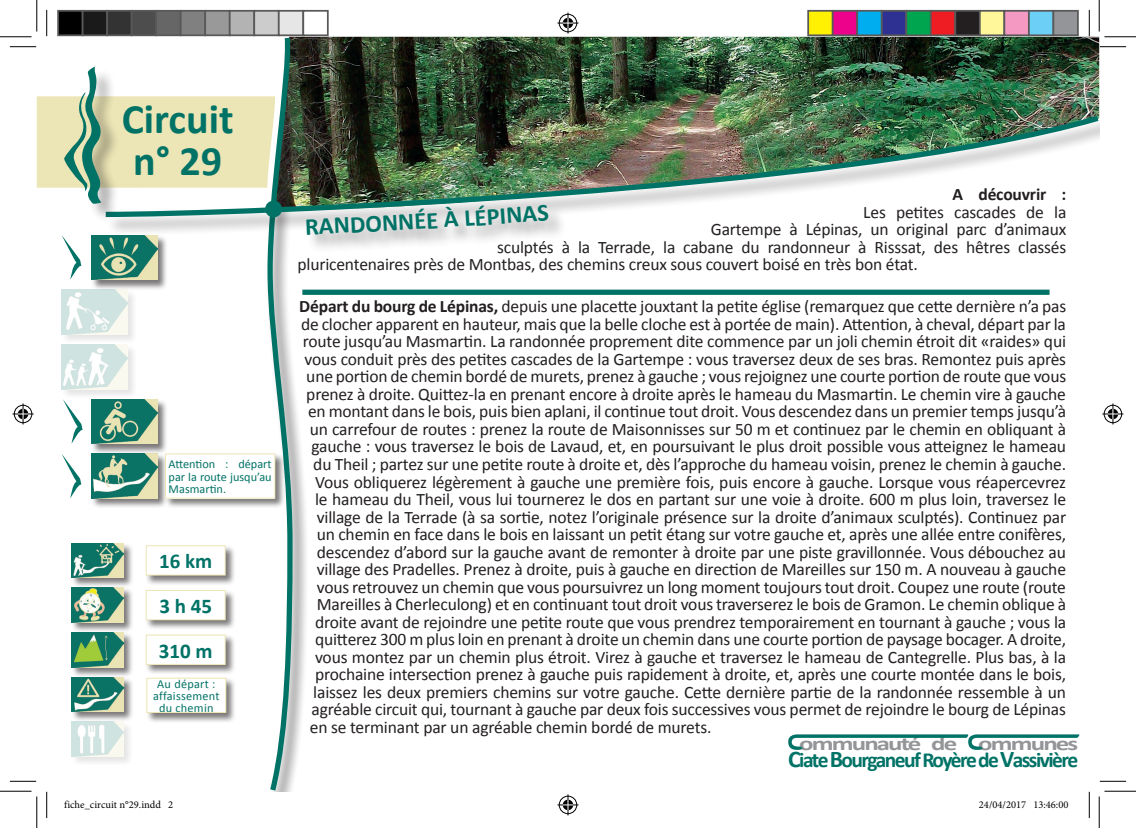
<style>
.page{position:relative;width:1136px;height:828px;background:#fff}
.page>*{position:absolute;margin:0;border:0;box-sizing:border-box;transform-origin:0 0}
.t1{font:700 42px/42px "Calibri";color:#007266}
.t2{font:700 24.5px "Calibri";color:#007266}
.t3{font:700 21.53px "Calibri";letter-spacing:-.07em;color:#007266}
.t4{font:700 21px/44.6px "Calibri";color:#007266;text-align:justify}
.t5{font:700 19.25px "Calibri";letter-spacing:-.07em;color:#939598;scale:1.39 1}
.t6{font:17.5px "Calibri";letter-spacing:-.01em;color:#231f20}
.t7{font:700 17.5px "Calibri";letter-spacing:-.01em;color:#231f20}
.t8{font:12.25px/12.2px "Calibri";color:#007266;text-align:justify}
.t9{font:12.25px/12.2px "Calibri";letter-spacing:.02em;color:#007266;text-align:center}
.t10{font:10.5px "Minion Pro";color:#000}
.s1{font-weight:700}
.s2{font-size:23.97px}
</style>
<div class="page">
<img style="left:295px;top:37px;width:803px;height:75px">
<div style="left:265px;top:39px;width:44px;height:752px;background:#231f20;opacity:.65"></div>
<div style="left:106px;top:117px;width:992px;height:137px;background:#231f20;opacity:.4"></div>
<img style="left:295px;top:112px;width:803px;height:108px">
<div style="left:302px;top:289px;width:747px;height:6px;background:#007266"></div>
<svg style="left:788px;top:734px;width:291px;height:16px"></svg>
<svg style="left:1099px;top:46px;width:26px;height:1px"></svg>
<svg style="left:1099px;top:781px;width:26px;height:1px"></svg>
<svg style="left:1088px;top:10px;width:1px;height:26px"></svg>
<svg style="left:1088px;top:792px;width:1px;height:26px"></svg>
<hr style="left:0;top:36px;width:32px;height:1px;background:#000">
<hr style="left:1104px;top:36px;width:31px;height:1px;background:#000">
<hr style="left:0;top:790px;width:32px;height:1px;background:#000">
<hr style="left:1104px;top:790px;width:31px;height:1px;background:#000">
<hr style="left:36px;top:0;width:1px;height:31px;background:#000">
<hr style="left:36px;top:796px;width:1px;height:32px;background:#000">
<hr style="left:1098px;top:0;width:1px;height:31px;background:#000">
<hr style="left:1098px;top:796px;width:1px;height:32px;background:#000">
<svg style="left:557px;top:13px;width:21px;height:21px"></svg>
<svg style="left:557px;top:794px;width:21px;height:21px"></svg>
<svg style="left:1102px;top:403px;width:21px;height:21px"></svg>
<div style="left:279px;top:11px;width:24px;height:24px;background:#e6e6e6"></div>
<div style="left:278px;top:10px;width:26px;height:26px;border:2px solid #595959"></div>
<div style="left:302px;top:10px;width:26px;height:26px;border:2px solid #595959"></div>
<div style="left:808px;top:11px;width:24px;height:24px;background:#fff101"></div>
<div style="left:807px;top:10px;width:26px;height:26px;border:2px solid #595959"></div>
<div style="left:832px;top:11px;width:25px;height:24px;background:#ed028c"></div>
<div style="left:831px;top:10px;width:26px;height:26px;border:2px solid #595959"></div>
<div style="left:857px;top:11px;width:24px;height:24px;background:#00aeef"></div>
<div style="left:856px;top:10px;width:26px;height:26px;border:2px solid #595959"></div>
<div style="left:881px;top:11px;width:25px;height:24px;background:#2e3092"></div>
<div style="left:880px;top:10px;width:26px;height:26px;border:2px solid #595959"></div>
<div style="left:906px;top:11px;width:24px;height:24px;background:#00a54f"></div>
<div style="left:905px;top:10px;width:26px;height:26px;border:2px solid #595959"></div>
<div style="left:930px;top:11px;width:25px;height:24px;background:#ee1d23"></div>
<div style="left:929px;top:10px;width:26px;height:26px;border:2px solid #595959"></div>
<div style="left:955px;top:11px;width:24px;height:24px;background:#231f20"></div>
<div style="left:954px;top:10px;width:26px;height:26px;border:2px solid #595959"></div>
<div style="left:979px;top:11px;width:25px;height:24px;background:#fff79a"></div>
<div style="left:978px;top:10px;width:26px;height:26px;border:2px solid #595959"></div>
<div style="left:1004px;top:11px;width:24px;height:24px;background:#f499c2"></div>
<div style="left:1003px;top:10px;width:26px;height:26px;border:2px solid #595959"></div>
<div style="left:1028px;top:11px;width:25px;height:24px;background:#6bcff6"></div>
<div style="left:1027px;top:10px;width:26px;height:26px;border:2px solid #595959"></div>
<div style="left:1053px;top:11px;width:24px;height:24px;background:#939598"></div>
<div style="left:1052px;top:10px;width:26px;height:26px;border:2px solid #595959"></div>
<svg style="left:10px;top:10px;width:285px;height:808px"></svg>
<div style="left:1063px;top:800px;width:5px;height:8px;border:1px solid #fff;border-radius:50%"></div>
<svg style="left:1063px;top:800px;width:4px;height:8px"></svg>
<h1 class="t1" style="left:122px;top:98px;width:113px">Circuit n° 29</h1>
<p class="t8" style="left:169px;top:458px;width:104px">Attention : départ par la route jusqu’au Masmartin.</p>
<p class="t4" style="left:159px;top:539px;width:55px">16 km 3 h 45<br>310 m</p>
<p class="t9" style="left:153px;top:677px;width:68px">Au départ : affaissement du chemin</p>
<p class="t7" style="left:952px;top:183px;width:115px">A découvrir :</p>
<p class="t6" style="left:863px;top:201px;width:204px">Les petites cascades de la</p>
<p class="t6" style="left:710px;top:218px;width:357px">Gartempe à Lépinas, un original parc d’animaux</p>
<p class="t6" style="left:497px;top:236px;width:570px">sculptés à la Terrade, la cabane du randonneur à Risssat, des hêtres classés</p>
<p class="t6" style="left:297px;top:253px;width:621px">pluricentenaires près de Montbas, des chemins creux sous couvert boisé en très bon état.</p>
<p class="t6" style="left:299px;top:295px;width:768px"><span class="s1">Départ du bourg de Lépinas,</span> depuis une placette jouxtant la petite église (remarquez que cette dernière n’a pas</p>
<p class="t6" style="left:301px;top:313px;width:766px">de clocher apparent en hauteur, mais que la belle cloche est à portée de main). Attention, à cheval, départ par la</p>
<p class="t6" style="left:303px;top:330px;width:764px">route jusqu’au Masmartin. La randonnée proprement dite commence par un joli chemin étroit dit «raides» qui</p>
<p class="t6" style="left:304px;top:348px;width:762px">vous conduit près des petites cascades de la Gartempe : vous traversez deux de ses bras. Remontez puis après</p>
<p class="t6" style="left:306px;top:365px;width:761px">une portion de chemin bordé de murets, prenez à gauche ; vous rejoignez une courte portion de route que vous</p>
<p class="t6" style="left:306px;top:383px;width:761px">prenez à droite. Quittez-la en prenant encore à droite après le hameau du Masmartin. Le chemin vire à gauche</p>
<p class="t6" style="left:308px;top:400px;width:759px">en montant dans le bois, puis bien aplani, il continue tout droit. Vous descendez dans un premier temps jusqu’à</p>
<p class="t6" style="left:310px;top:418px;width:757px">un carrefour de routes : prenez la route de Maisonnisses sur 50 m et continuez par le chemin en obliquant à</p>
<p class="t6" style="left:311px;top:435px;width:755px">gauche : vous traversez le bois de Lavaud, et, en poursuivant le plus droit possible vous atteignez le hameau</p>
<p class="t6" style="left:313px;top:453px;width:754px">du Theil ; partez sur une petite route à droite et, dès l’approche du hameau voisin, prenez le chemin à gauche.</p>
<p class="t6" style="left:315px;top:470px;width:752px">Vous obliquerez légèrement à gauche une première fois, puis encore à gauche. Lorsque vous réapercevrez</p>
<p class="t6" style="left:315px;top:488px;width:752px">le hameau du Theil, vous lui tournerez le dos en partant sur une voie à droite. 600 m plus loin, traversez le</p>
<p class="t6" style="left:317px;top:505px;width:750px">village de la Terrade (à sa sortie, notez l’originale présence sur la droite d’animaux sculptés). Continuez par</p>
<p class="t6" style="left:317px;top:523px;width:750px">un chemin en face dans le bois en laissant un petit étang sur votre gauche et, après une allée entre conifères,</p>
<p class="t6" style="left:317px;top:540px;width:750px">descendez d’abord sur la gauche avant de remonter à droite par une piste gravillonnée. Vous débouchez au</p>
<p class="t6" style="left:317px;top:558px;width:750px">village des Pradelles. Prenez à droite, puis à gauche en direction de Mareilles sur 150 m. A nouveau à gauche</p>
<p class="t6" style="left:317px;top:575px;width:750px">vous retrouvez un chemin que vous poursuivrez un long moment toujours tout droit. Coupez une route (route</p>
<p class="t6" style="left:317px;top:593px;width:750px">Mareilles à Cherleculong) et en continuant tout droit vous traverserez le bois de Gramon. Le chemin oblique à</p>
<p class="t6" style="left:315px;top:610px;width:752px">droite avant de rejoindre une petite route que vous prendrez temporairement en tournant à gauche ; vous la</p>
<p class="t6" style="left:315px;top:628px;width:752px">quitterez 300 m plus loin en prenant à droite un chemin dans une courte portion de paysage bocager. A droite,</p>
<p class="t6" style="left:315px;top:645px;width:752px">vous montez par un chemin plus étroit. Virez à gauche et traversez le hameau de Cantegrelle. Plus bas, à la</p>
<p class="t6" style="left:315px;top:663px;width:752px">prochaine intersection prenez à gauche puis rapidement à droite, et, après une courte montée dans le bois,</p>
<p class="t6" style="left:313px;top:680px;width:754px">laissez les deux premiers chemins sur votre gauche. Cette dernière partie de la randonnée ressemble à un</p>
<p class="t6" style="left:311px;top:698px;width:755px">agréable circuit qui, tournant à gauche par deux fois successives vous permet de rejoindre le bourg de Lépinas</p>
<p class="t6" style="left:310px;top:715px;width:403px">en se terminant par un agréable chemin bordé de murets.</p>
<h2 class="t2" style="left:304px;top:211px;width:135px;rotate:-3deg">RANDONNÉE</h2>
<h2 class="t2" style="left:442px;top:204px;width:107px;rotate:-4deg">À LÉPINAS</h2>
<p class="t5" style="left:799px;top:731px;width:202px">ommunauté de ommunes</p>
<p class="t3" style="left:788px;top:746px;width:291px"><span class="s2">C</span>iate <span class="s2">B</span>ourganeuf Royère de <span class="s2">V</span>assivière</p>
<p class="t10" style="left:64px;top:797px;width:110px">fiche_circuit n°29.indd 2</p>
<p class="t10" style="left:978px;top:797px;width:91px">24/04/2017 13:46:00</p>
</div>
